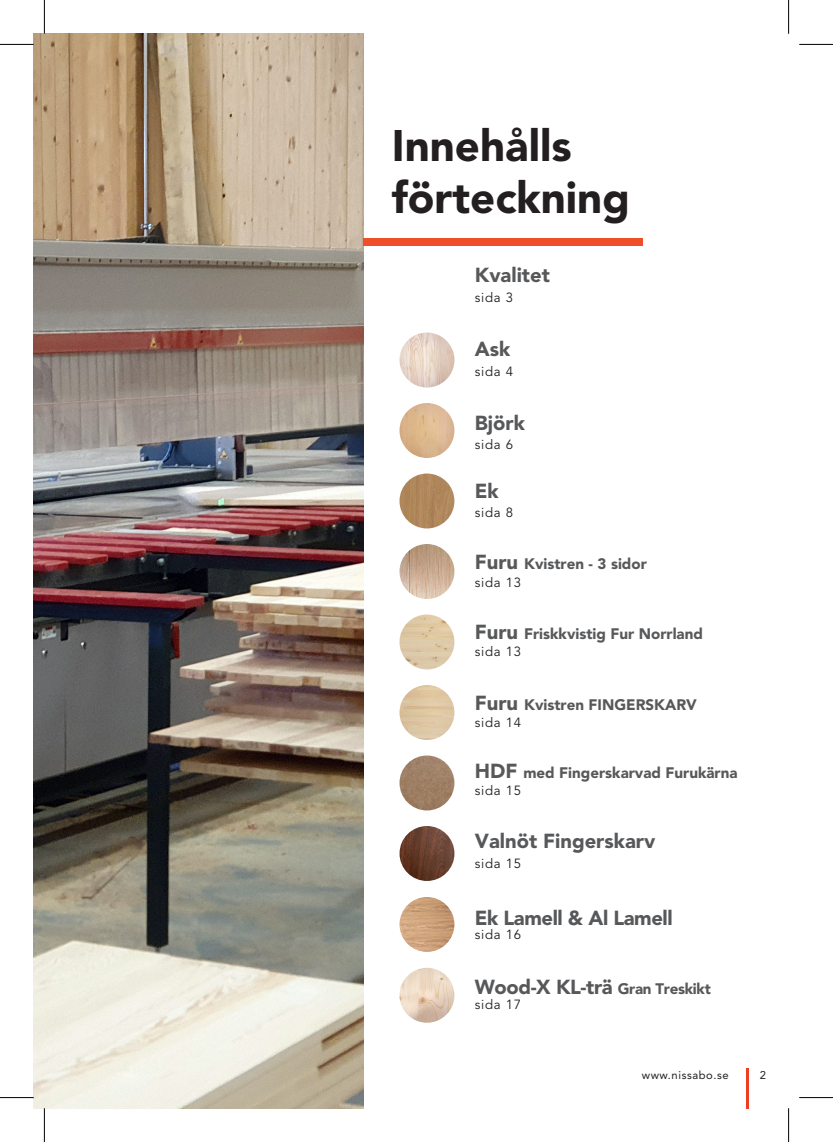
<style>
.page{position:relative;width:833px;height:1142px;background:#fff}
.page>*{position:absolute;margin:0;border:0;box-sizing:border-box;transform-origin:0 0}
.t1{font:900 43.75px/52.5px "Avenir LT Std";color:#231f20}
.t2{font:900 20.12px "Avenir LT Std";letter-spacing:-.02em;color:#57585a}
.t3{font:900 20.12px "Avenir LT Std";color:#57585a}
.t4{font:900 15.12px "Avenir LT Std";color:#57585a}
.t5{font:13.25px "Avenir LT Std";letter-spacing:.05em;color:#231f20}
.t6{font:11.25px "Avenir LT Std";letter-spacing:.05em;color:#231f20}
.s1{font-size:20.12px}
.s2{font-size:15.12px}
</style>
<div class="page">
<hr style="left:746px;top:1067px;width:2px;height:40px;background:#ef3d22">
<img style="left:34px;top:34px;width:329px;height:1073px">
<div style="left:363px;top:238px;width:280px;height:7px;background:#f04d29"></div>
<img style="left:399px;top:332px;width:55px;height:55px;border-radius:27px">
<img style="left:399px;top:403px;width:55px;height:55px;border-radius:27px">
<img style="left:399px;top:473px;width:55px;height:55px;border-radius:27px">
<img style="left:399px;top:896px;width:55px;height:55px;border-radius:27px">
<img style="left:399px;top:544px;width:55px;height:55px;border-radius:27px">
<img style="left:399px;top:614px;width:55px;height:55px;border-radius:27px">
<img style="left:399px;top:684px;width:55px;height:55px;border-radius:27px">
<img style="left:399px;top:755px;width:55px;height:55px;border-radius:27px">
<img style="left:399px;top:825px;width:55px;height:55px;border-radius:27px">
<img style="left:399px;top:967px;width:55px;height:55px;border-radius:27px">
<hr style="left:0;top:44px;width:34px;height:1px;background:#000">
<hr style="left:799px;top:44px;width:34px;height:1px;background:#000">
<hr style="left:0;top:1097px;width:34px;height:1px;background:#000">
<hr style="left:799px;top:1097px;width:34px;height:1px;background:#000">
<hr style="left:44px;top:0;width:1px;height:34px;background:#000">
<hr style="left:44px;top:1107px;width:1px;height:34px;background:#000">
<hr style="left:788px;top:0;width:1px;height:34px;background:#000">
<hr style="left:788px;top:1107px;width:1px;height:34px;background:#000">
<h1 class="t1" style="left:392px;top:119px;width:240px">Innehålls förteckning</h1>
<h2 class="t3" style="left:475px;top:263px;width:77px">Kvalitet</h2>
<p class="t5" style="left:475px;top:289px;width:40px">sida 3</p>
<h2 class="t3" style="left:475px;top:337px;width:37px">Ask</h2>
<p class="t5" style="left:475px;top:363px;width:40px">sida 4</p>
<h2 class="t3" style="left:475px;top:410px;width:52px">Björk</h2>
<p class="t5" style="left:475px;top:436px;width:40px">sida 6</p>
<h2 class="t3" style="left:475px;top:478px;width:25px">Ek</h2>
<p class="t5" style="left:475px;top:504px;width:40px">sida 8</p>
<p class="t4" style="left:475px;top:555px;width:173px"><span class="s1">Furu</span> Kvistren - 3 sidor</p>
<p class="t5" style="left:475px;top:574px;width:48px">sida 13</p>
<p class="t4" style="left:475px;top:624px;width:230px"><span class="s1">Furu</span> Friskkvistig Fur Norrland</p>
<p class="t5" style="left:475px;top:643px;width:48px">sida 13</p>
<p class="t4" style="left:475px;top:695px;width:223px"><span class="s1">Furu</span> Kvistren FINGERSKARV</p>
<p class="t5" style="left:475px;top:714px;width:48px">sida 14</p>
<p class="t4" style="left:475px;top:763px;width:264px"><span class="s1">HDF</span> med Fingerskarvad Furukärna</p>
<p class="t5" style="left:475px;top:782px;width:48px">sida 15</p>
<h2 class="t3" style="left:475px;top:828px;width:182px">Valnöt Fingerskarv</h2>
<p class="t5" style="left:475px;top:855px;width:48px">sida 15</p>
<h2 class="t2" style="left:475px;top:905px;width:199px">Ek Lamell &amp; Al Lamell</h2>
<p class="t5" style="left:475px;top:926px;width:48px">sida 16</p>
<h2 class="t2" style="left:475px;top:975px;width:237px">Wood-X KL-trä <span class="s2">Gran Treskikt</span></h2>
<p class="t5" style="left:475px;top:996px;width:48px">sida 17</p>
<p class="t6" style="left:642px;top:1068px;width:88px">www.nissabo.se</p>
<p class="t6" style="left:760px;top:1068px;width:8px">2</p>
</div>
